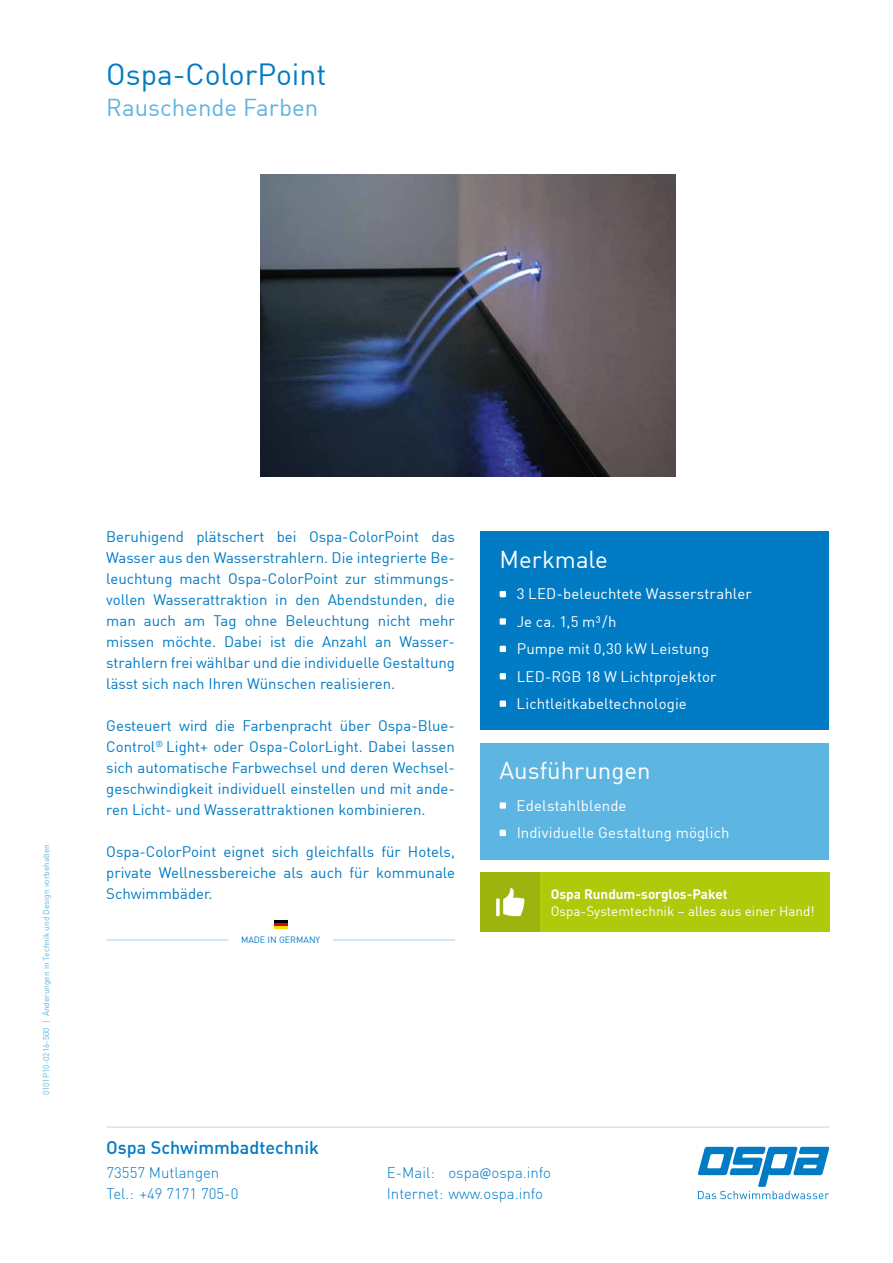
<style>
.page{position:relative;width:893px;height:1263px;background:#fff}
.page>*{position:absolute;margin:0;border:0;box-sizing:border-box;transform-origin:0 0}
.t1{font:30px "DIN";color:#007bc4}
.t2{font:24px "DIN";color:#fff}
.t3{font:24px "DIN";color:#5db5e1}
.t4{font:500 18px "DIN";color:#007bc4}
.t5{font:15px/21px "DIN";color:#007bc4;text-align:justify}
.t6{font:15px/27.5px "DIN";letter-spacing:.005em;color:#fff}
.t7{font:300 15px/21px "DIN";color:#007bc4}
.t8{font:13.5px "DIN";color:#fff}
.t9{font:700 13.5px "DIN";color:#fff}
.t10{font:9px "DIN";color:#007bc4}
.t11{font:8.25px "DIN";color:#5db5e1}
.s1{font-family:"Source Sans Pro";font-weight:400;font-size:13.5px}
</style>
<div class="page">
<hr style="left:107px;top:1126px;width:722px;height:2px;background:#cfe5f6">
<svg style="left:698px;top:1147px;width:131px;height:52px"></svg>
<div style="left:480px;top:531px;width:349px;height:199px;background:#007bc4"></div>
<svg style="left:500px;top:591px;width:6px;height:6px"></svg>
<div style="left:500px;top:618px;width:6px;height:7px;background:#fff"></div>
<svg style="left:500px;top:646px;width:6px;height:6px"></svg>
<svg style="left:500px;top:673px;width:6px;height:6px"></svg>
<div style="left:500px;top:700px;width:6px;height:7px;background:#fff"></div>
<div style="left:480px;top:743px;width:349px;height:116px;background:#5db5e1"></div>
<div style="left:500px;top:802px;width:6px;height:7px;background:#fff"></div>
<svg style="left:500px;top:830px;width:6px;height:6px"></svg>
<div style="left:540px;top:872px;width:289px;height:60px;background:#afca0b"></div>
<div style="left:480px;top:872px;width:60px;height:60px;background:#9cb40d"></div>
<svg style="left:496px;top:888px;width:28px;height:28px"></svg>
<img style="left:260px;top:175px;width:415px;height:302px">
<svg style="left:274px;top:920px;width:13px;height:9px"></svg>
<hr style="left:106px;top:939px;width:122px;height:1px;background:#b0cded">
<hr style="left:333px;top:939px;width:122px;height:1px;background:#b0cded">
<h1 class="t1" style="left:106px;top:55px;width:222px">Ospa-ColorPoint</h1>
<h2 class="t3" style="left:106px;top:92px;width:214px">Rauschende Farben</h2>
<p class="t11" style="left:41px;top:1095px;width:253px;rotate:-90deg">0101P10-0216-500 | Änderungen in Technik und Design vorbehalten</p>
<p class="t5" style="left:106px;top:526px;width:350px">Beruhigend plätschert bei Ospa-ColorPoint das Wasser aus den Wasserstrahlern. Die integrierte Be&shy;leuchtung macht Ospa-ColorPoint zur stimmungs&shy;vollen Wasserattraktion in den Abendstunden, die man auch am Tag ohne Beleuchtung nicht mehr missen möchte. Dabei ist die Anzahl an Wasser&shy;strahlern frei wählbar und die individuelle Gestaltung lässt sich nach Ihren Wünschen realisieren.</p>
<p class="t5" style="left:106px;top:715px;width:350px">Gesteuert wird die Farbenpracht über Ospa-Blue-Control<sup>®</sup> Light+ oder Ospa-ColorLight. Dabei lassen sich automatische Farbwechsel und deren Wechsel&shy;geschwindigkeit individuell einstellen und mit ande&shy;ren Licht- und Wasserattraktionen kombinieren.</p>
<p class="t5" style="left:106px;top:841px;width:350px">Ospa-ColorPoint eignet sich gleichfalls für Hotels, private Wellnessbereiche als auch für kommunale Schwimmbäder.</p>
<p class="t10" style="left:241px;top:934px;width:81px">MADE IN GERMANY</p>
<h2 class="t2" style="left:500px;top:544px;width:110px">Merkmale</h2>
<p class="t6" style="left:517px;top:580px;width:237px">3 LED-beleuchtete Wasserstrahler<br>Je ca. 1,5 m³/h<br>Pumpe mit 0,30 kW Leistung<br>LED-RGB 18 W Lichtprojektor<br>Lichtleitkabeltechnologie</p>
<h2 class="t2" style="left:500px;top:755px;width:152px">Ausführungen</h2>
<p class="t6" style="left:517px;top:792px;width:214px">Edelstahlblende<br>Individuelle Gestaltung möglich</p>
<p class="t9" style="left:551px;top:885px;width:178px">Ospa Rundum-sorglos-Paket</p>
<p class="t8" style="left:551px;top:902px;width:266px">Ospa-Systemtechnik – alles aus einer Hand!</p>
<p class="t4" style="left:106px;top:1136px;width:214px">Ospa Schwimmbadtechnik</p>
<p class="t7" style="left:107px;top:1162px;width:133px">73557 Mutlangen<br>Tel.: +49 7171 705-0</p>
<p class="t7" style="left:387px;top:1162px;width:166px">E-Mail: ospa<span class="s1">@</span>ospa.info<br>Internet: www.ospa.info</p>
</div>
